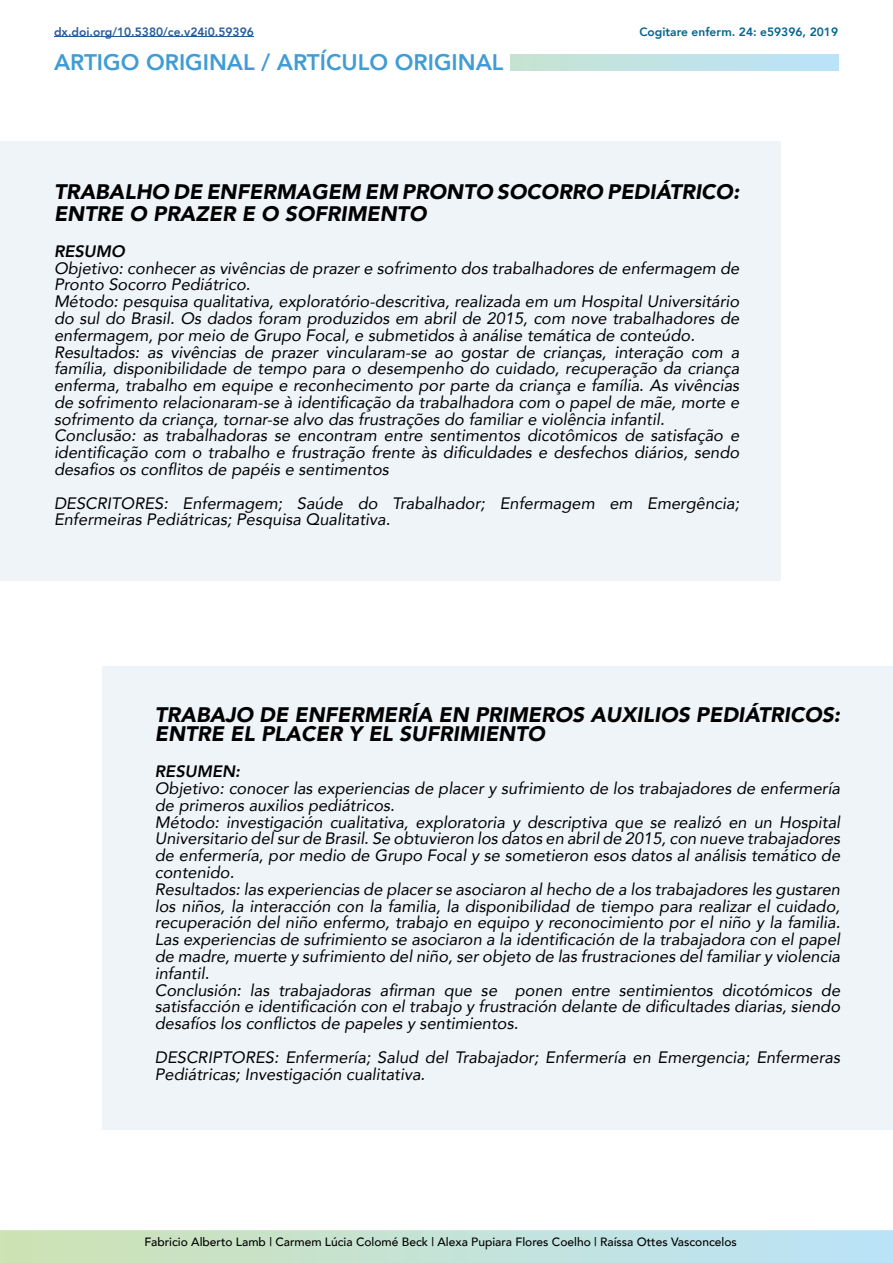
<style>
.page{position:relative;width:893px;height:1263px;background:#fff}
.page>*{position:absolute;margin:0;border:0;box-sizing:border-box;transform-origin:0 0}
.t1{font:800 22.5px "Avenir";color:#409cd4}
.t2{font:italic 900 21px/22.2px "Avenir";color:#000}
.t3{font:italic 16.5px/16.8px "Avenir";color:#000}
.t4{font:italic 800 16.5px "Avenir";color:#000}
.t5{font:500 12px "Avenir";color:#000}
.t6{font:800 12px "Avenir";color:#275b9b}
.t7{font:800 12px "Avenir";color:#00658f}
</style>
<div class="page">
<div style="left:0;top:142px;width:781px;height:439px;background:#eff4f9"></div>
<svg style="left:0;top:1230px;width:893px;height:33px;background:#c4e2d6"></svg>
<div style="left:510px;top:54px;width:329px;height:17px;background:linear-gradient(to right,#c6e3d1,#bae3fa)"></div>
<div style="left:102px;top:666px;width:791px;height:464px;background:#eff4f9"></div>
<hr style="left:54px;top:36px;width:200px;height:1px;background:#275b9b">
<p class="t6" style="left:54px;top:22px;width:201px">dx.doi.org/10.5380/ce.v24i0.59396</p>
<p class="t7" style="left:639px;top:22px;width:200px">Cogitare enferm. 24: e59396, 2019</p>
<h1 class="t1" style="left:54px;top:45px;width:451px">ARTIGO ORIGINAL / ARTÍCULO ORIGINAL</h1>
<p class="t2" style="left:54px;top:180px;width:687px">TRABALHO DE ENFERMAGEM EM PRONTO SOCORRO PEDIÁTRICO:<br>ENTRE O PRAZER E O SOFRIMENTO</p>
<p class="t4" style="left:54px;top:241px;width:72px">RESUMO</p>
<p class="t3" style="left:54px;top:259px;width:687px">Objetivo: conhecer as vivências de prazer e sofrimento dos trabalhadores de enfermagem de Pronto Socorro Pediátrico.<br>Método: pesquisa qualitativa, exploratório-descritiva, realizada em um Hospital Universitário do sul do Brasil. Os dados foram produzidos em abril de 2015, com nove trabalhadores de enfermagem, por meio de Grupo Focal, e submetidos à análise temática de conteúdo.<br>Resultados: as vivências de prazer vincularam-se ao gostar de crianças, interação com a família, disponibilidade de tempo para o desempenho do cuidado, recuperação da criança enferma, trabalho em equipe e reconhecimento por parte da criança e família. As vivências de sofrimento relacionaram-se à identificação da trabalhadora com o papel de mãe, morte e sofrimento da criança, tornar-se alvo das frustrações do familiar e violência infantil.<br>Conclusão: as trabalhadoras se encontram entre sentimentos dicotômicos de satisfação e identificação com o trabalho e frustração frente às dificuldades e desfechos diários, sendo desafios os conflitos de papéis e sentimentos</p>
<p class="t3" style="left:54px;top:494px;width:687px">DESCRITORES: Enfermagem; Saúde do Trabalhador; Enfermagem em Emergência;<br>Enfermeiras Pediátricas; Pesquisa Qualitativa.</p>
<p class="t2" style="left:155px;top:705px;width:687px;line-height:19.2px">TRABAJO DE ENFERMERÍA EN PRIMEROS AUXILIOS PEDIÁTRICOS:<br>ENTRE EL PLACER Y EL SUFRIMIENTO</p>
<p class="t4" style="left:155px;top:762px;width:87px">RESUMEN:</p>
<p class="t3" style="left:155px;top:780px;width:687px">Objetivo: conocer las experiencias de placer y sufrimiento de los trabajadores de enfermería de primeros auxilios pediátricos.<br>Método: investigación cualitativa, exploratoria y descriptiva que se realizó en un Hospital Universitario del sur de Brasil. Se obtuvieron los datos en abril de 2015, con nueve trabajadores de enfermería, por medio de Grupo Focal y se sometieron esos datos al análisis temático de contenido.<br>Resultados: las experiencias de placer se asociaron al hecho de a los trabajadores les gustaren los niños, la interacción con la familia, la disponibilidad de tiempo para realizar el cuidado, recuperación del niño enfermo, trabajo en equipo y reconocimiento por el niño y la familia.<br>Las experiencias de sufrimiento se asociaron a la identificación de la trabajadora con el papel de madre, muerte y sufrimiento del niño, ser objeto de las frustraciones del familiar y violencia infantil.<br>Conclusión: las trabajadoras afirman que se ponen entre sentimientos dicotómicos de satisfacción e identificación con el trabajo y frustración delante de dificultades diarias, siendo desafíos los conflictos de papeles y sentimientos.</p>
<p class="t3" style="left:155px;top:1048px;width:687px">DESCRIPTORES: Enfermería; Salud del Trabajador; Enfermería en Emergencia; Enfermeras<br>Pediátricas; Investigación cualitativa.</p>
<p class="t5" style="left:144px;top:1232px;width:594px">Fabricio Alberto Lamb | Carmem Lúcia Colomé Beck | Alexa Pupiara Flores Coelho | Raíssa Ottes Vasconcelos</p>
</div>
